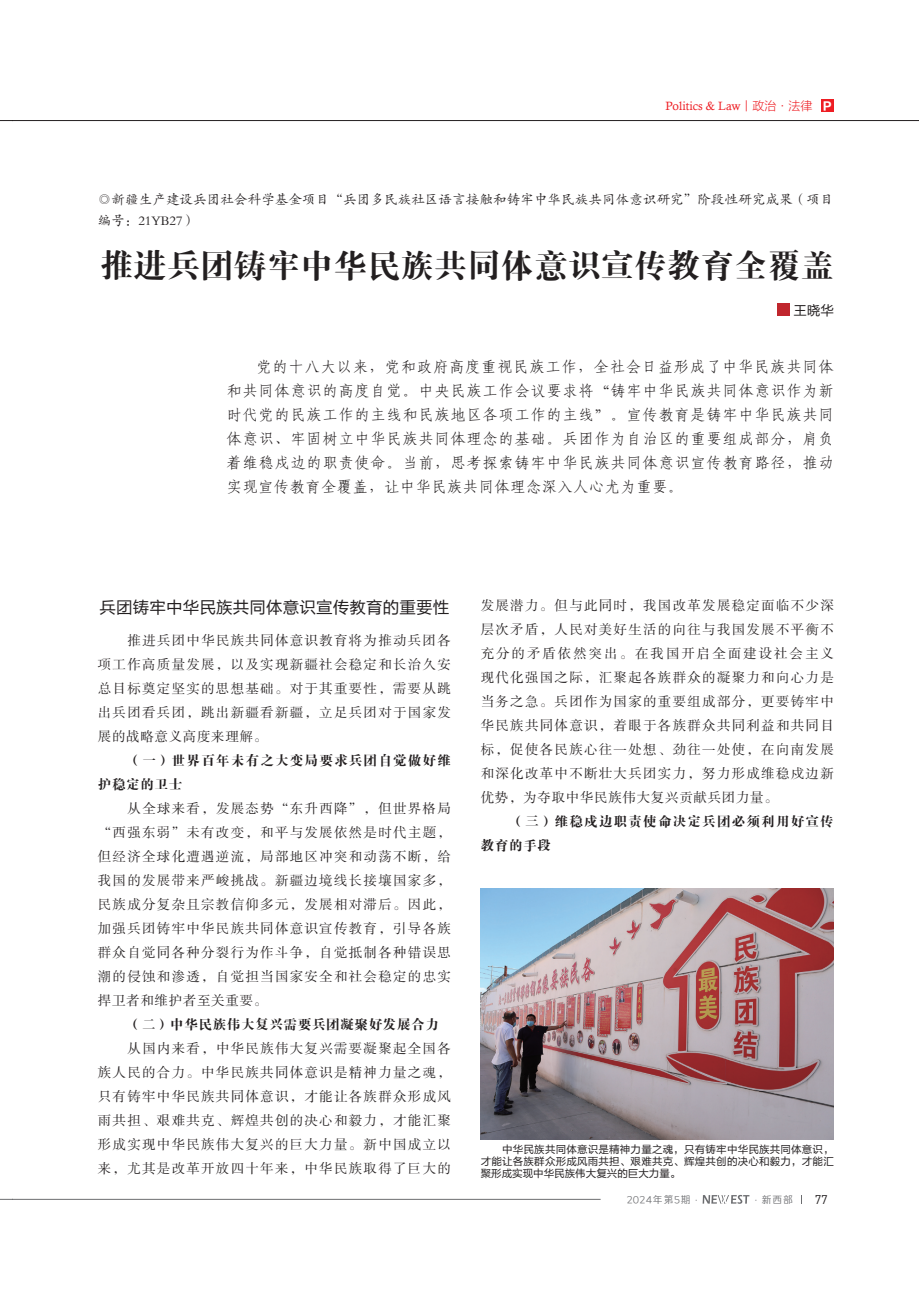
<style>
.page{position:relative;width:919px;height:1289px;background:#fff}
.page>*{position:absolute;margin:0;border:0;box-sizing:border-box;transform-origin:0 0}
.t1{font:33px "FZDBSK GBK1 0";letter-spacing:.01em;color:#231f20}
.t2{font:16.5px "FZLTHK GBK1 0";letter-spacing:.01em;color:#231f20}
.t3{font:15px/24px "Fang Song GB2312";letter-spacing:.05em;color:#231f20;text-align:justify}
.t4{font:13.5px/24px "FZSSK GBK1 0";letter-spacing:.095em;color:#231f20;text-align:justify}
.t5{font:13.5px/21px "FZKTK GBK1 0";letter-spacing:.01em;color:#231f20}
.t6{font:13.5px/24px "FZDBSK GBK1 0";letter-spacing:.09em;color:#231f20}
.t7{font:13.5px "FZDBSK GBK1 0";letter-spacing:.05em;color:#231f20}
.t8{font:13.5px "FZLTHK GBK1 0";color:#231f20}
.t9{font:12.45px "DIN";color:#231f20}
.t10{font:12px "Calisto";color:#ee1d23}
.t11{font:10.5px/12px "FZLTHK GBK1 0";letter-spacing:.02em;color:#231f20;text-align:justify}
.t12{font:9.75px "Loong Flash Sans GB Regular";letter-spacing:.1em;color:#6c6d70}
.s1{font-family:"FZLTXHK GBK1 0"}
.s2{font-family:"FZLTDHK GBK1 0";font-size:11.4px;color:#fff}
</style>
<div class="page">
<svg style="left:0;top:1199px;width:13px;height:1px"></svg>
<svg style="left:0;top:120px;width:13px;height:1px"></svg>
<hr style="left:13px;top:1199px;width:587px;height:1px;background:#6c6d70">
<svg style="left:702px;top:1195px;width:47px;height:8px"></svg>
<hr style="left:13px;top:120px;width:905px;height:1px;background:#231f20">
<div style="left:776px;top:303px;width:13px;height:13px;background:#c0262d"></div>
<img style="left:480px;top:888px;width:353px;height:251px">
<div style="left:821px;top:99px;width:12px;height:13px;background:#ee1d23"></div>
<p class="t10" style="left:665px;top:99px;width:169px">Politics &amp; Law<span class="s1">丨政治·法律</span> <span class="s2">Ｐ</span></p>
<p class="t5" style="left:98px;top:190px;width:737px">◎新疆生产建设兵团社会科学基金项目“兵团多民族社区语言接触和铸牢中华民族共同体意识研究”阶段性研究成果（项目编号：21YB27）</p>
<h1 class="t1" style="left:100px;top:248px;width:734px">推进兵团铸牢中华民族共同体意识宣传教育全覆盖</h1>
<p class="t8" style="left:793px;top:302px;width:42px">王晓华</p>
<p class="t3" style="left:227px;top:354px;width:608px;text-indent:30px">党的十八大以来，党和政府高度重视民族工作，全社会日益形成了中华民族共同体和共同体意识的高度自觉。中央民族工作会议要求将“铸牢中华民族共同体意识作为新时代党的民族工作的主线和民族地区各项工作的主线”。宣传教育是铸牢中华民族共同体意识、牢固树立中华民族共同体理念的基础。兵团作为自治区的重要组成部分，肩负着维稳戍边的职责使命。当前，思考探索铸牢中华民族共同体意识宣传教育路径，推动实现宣传教育全覆盖，让中华民族共同体理念深入人心尤为重要。</p>
<p class="t2" style="left:99px;top:598px;width:351px">兵团铸牢中华民族共同体意识宣传教育的重要性</p>
<p class="t4" style="left:98px;top:629px;width:354px;text-indent:30px">推进兵团中华民族共同体意识教育将为推动兵团各项工作高质量发展，以及实现新疆社会稳定和长治久安总目标奠定坚实的思想基础。对于其重要性，需要从跳出兵团看兵团，跳出新疆看新疆，立足兵团对于国家发展的战略意义高度来理解。</p>
<p class="t6" style="left:98px;top:748px;width:354px;text-indent:30px">（一）世界百年未有之大变局要求兵团自觉做好维护稳定的卫士</p>
<p class="t4" style="left:98px;top:797px;width:354px;text-indent:30px">从全球来看，发展态势“东升西降”，但世界格局“西强东弱”未有改变，和平与发展依然是时代主题，但经济全球化遭遇逆流，局部地区冲突和动荡不断，给我国的发展带来严峻挑战。新疆边境线长接壤国家多，民族成分复杂且宗教信仰多元，发展相对滞后。因此，加强兵团铸牢中华民族共同体意识宣传教育，引导各族群众自觉同各种分裂行为作斗争，自觉抵制各种错误思潮的侵蚀和渗透，自觉担当国家安全和社会稳定的忠实捍卫者和维护者至关重要。</p>
<p class="t7" style="left:128px;top:1017px;width:313px">（二）中华民族伟大复兴需要兵团凝聚好发展合力</p>
<p class="t4" style="left:98px;top:1037px;width:354px;text-indent:30px">从国内来看，中华民族伟大复兴需要凝聚起全国各族人民的合力。中华民族共同体意识是精神力量之魂，只有铸牢中华民族共同体意识，才能让各族群众形成风雨共担、艰难共克、辉煌共创的决心和毅力，才能汇聚形成实现中华民族伟大复兴的巨大力量。新中国成立以来，尤其是改革开放四十年来，中华民族取得了巨大的</p>
<p class="t4" style="left:480px;top:594px;width:354px">发展潜力。但与此同时，我国改革发展稳定面临不少深层次矛盾，人民对美好生活的向往与我国发展不平衡不充分的矛盾依然突出。在我国开启全面建设社会主义现代化强国之际，汇聚起各族群众的凝聚力和向心力是当务之急。兵团作为国家的重要组成部分，更要铸牢中华民族共同体意识，着眼于各族群众共同利益和共同目标，促使各民族心往一处想、劲往一处使，在向南发展和深化改革中不断壮大兵团实力，努力形成维稳戍边新优势，为夺取中华民族伟大复兴贡献兵团力量。</p>
<p class="t6" style="left:480px;top:810px;width:354px;text-indent:30px">（三）维稳戍边职责使命决定兵团必须利用好宣传教育的手段</p>
<p class="t11" style="left:480px;top:1143px;width:354px">　　中华民族共同体意识是精神力量之魂，只有铸牢中华民族共同体意识，才能让各族群众形成风雨共担、艰难共克、辉煌共创的决心和毅力，才能汇聚形成实现中华民族伟大复兴的巨大力量。</p>
<p class="t12" style="left:627px;top:1194px;width:167px">2024年第5期·　　　　 ·新西部</p>
<p class="t9" style="left:814px;top:1191px;width:7px">77</p>
</div>
